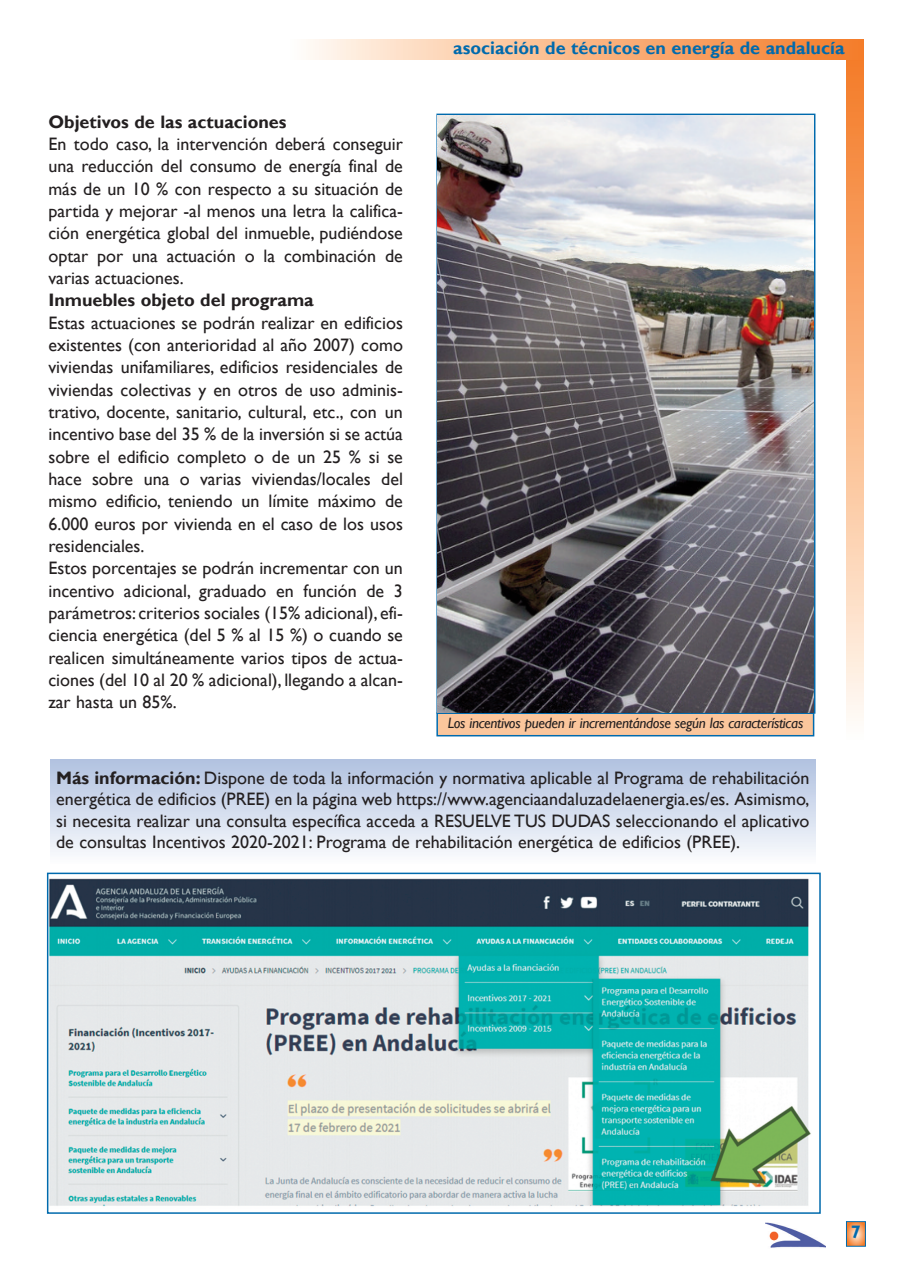
<style>
.page{position:relative;width:902px;height:1277px;background:#fff}
.page>*{position:absolute;margin:0;border:0;box-sizing:border-box;transform-origin:0 0}
.t1{font:18px/22.4px "Gill Sans";color:#231f20;text-align:justify}
.t2{font:700 18px "Gill Sans";color:#231f20}
.t3{font:700 18px "Gill Sans";color:#006aad}
.t4{font:italic 15px "Gill Sans";letter-spacing:-.02em;color:#231f20}
.s1{font-weight:700}
</style>
<div class="page">
<svg style="left:848px;top:1222px;width:15px;height:22px"></svg>
<div style="left:846px;top:1220px;width:19px;height:26px;border:1px solid #006aad"></div>
<img style="left:765px;top:1222px;width:60px;height:25px">
<div style="left:846px;top:60px;width:17px;height:680px;background:linear-gradient(to bottom,#f47924,#fffaf3)"></div>
<div style="left:288px;top:40px;width:575px;height:20px;background:linear-gradient(to right,#fffbf4,#f47924)"></div>
<div style="left:438px;top:713px;width:374px;height:21px;background:#fbc69c"></div>
<div style="left:436px;top:712px;width:378px;height:24px;border:2px solid #006aad"></div>
<img style="left:438px;top:115px;width:376px;height:597px">
<img style="left:50px;top:878px;width:761px;height:329px">
<div style="left:47px;top:872px;width:773px;height:341px;border:2px solid #006aad"></div>
<div style="left:50px;top:759px;width:765px;height:104px;background:linear-gradient(to bottom,#b0c1e0,#fafbfd)"></div>
<p class="t2" style="left:48px;top:111px;width:240px">Objetivos de las actuaciones</p>
<p class="t1" style="left:48px;top:132px;width:356px">En todo caso, la intervención deberá conseguir una reducción del consumo de energía final de más de un 10 % con respecto a su situación de partida y mejorar -al menos una letra la califica&shy;ción energética global del inmueble, pudiéndose optar por una actuación o la combinación de varias actuaciones.</p>
<p class="t2" style="left:48px;top:289px;width:267px">Inmuebles objeto del programa</p>
<p class="t1" style="left:48px;top:311px;width:356px;text-align:left">Estas actuaciones se podrán realizar en edificios existentes (con anterioridad al año 2007) como viviendas unifamiliares, edificios residenciales de viviendas colectivas y en otros de uso adminis&shy;trativo, docente, sanitario, cultural, etc., con un incentivo base del 35 % de la inversión si se actúa sobre el edificio completo o de un 25 % si se hace sobre una o varias viviendas/locales del mismo edificio, teniendo un límite máximo de 6.000 euros por vivienda en el caso de los usos residenciales.<br>Estos porcentajes se podrán incrementar con un incentivo adicional, graduado en función de 3 parámetros: criterios sociales (15% adicional), efi&shy;ciencia energética (del 5 % al 15 %) o cuando se realicen simultáneamente varios tipos de actua&shy;ciones (del 10 al 20 % adicional), llegando a alcan&shy;zar hasta un 85%.</p>
<p class="t3" style="left:453px;top:37px;width:393px">asociación de técnicos en energía de andalucía</p>
<p class="t4" style="left:448px;top:713px;width:357px">Los incentivos pueden ir incrementándose según las características</p>
<p class="t1" style="left:56px;top:766px;width:754px;line-height:21.6px"><span class="s1">Más información:</span> Dispone de toda la información y normativa aplicable al Programa de rehabilitación energética de edificios (PREE) en la página web https://www.agenciaandaluzadelaenergia.es/es. Asimismo, si necesita realizar una consulta específica acceda a RESUELVE TUS DUDAS seleccionando el aplicativo de consultas Incentivos 2020-2021: Programa de rehabilitación energética de edificios (PREE).</p>
<p class="t3" style="left:851px;top:1221px;width:11px">7</p>
</div>
